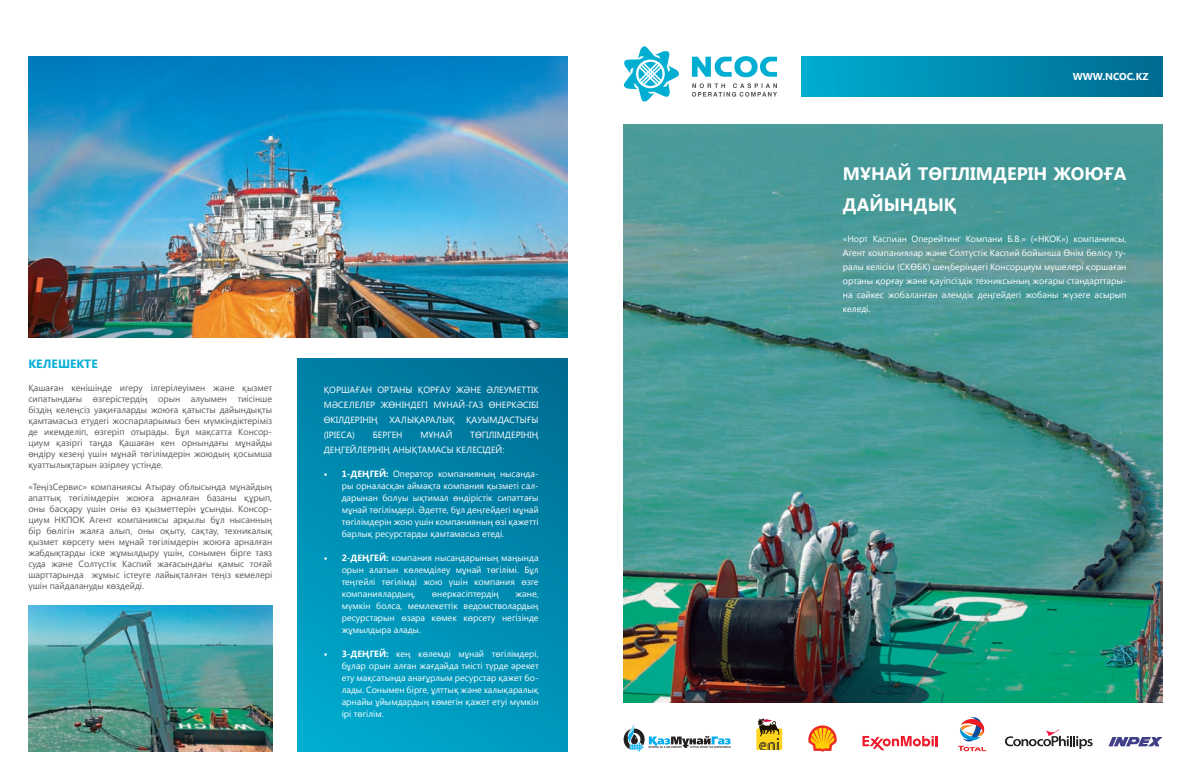
<style>
.page{position:relative;width:1191px;height:780px;background:#fff}
.page>*{position:absolute;margin:0;border:0;box-sizing:border-box;transform-origin:0 0}
.t1{font:700 18px/31px "Segoe UI";color:#fff}
.t2{font:700 12px "Segoe UI";color:#00aed2}
.t3{font:700 10px "Segoe UI";color:#fff}
.t4{font:9px/12px "Segoe UI";color:#fff;text-align:justify}
.t5{font:9px/11px "Segoe UI";color:#57585a;text-align:justify}
.s1{font-weight:700}
</style>
<div class="page">
<img style="left:623px;top:125px;width:539px;height:578px">
<img style="left:28px;top:57px;width:539px;height:280px">
<img style="left:28px;top:605px;width:244px;height:146px">
<div style="left:801px;top:57px;width:361px;height:40px;background:linear-gradient(to right,#00add1,#006a91)"></div>
<div style="left:298px;top:359px;width:269px;height:392px;background:linear-gradient(to bottom,#00749b,#00a4c8)"></div>
<svg style="left:808px;top:725px;width:28px;height:26px"></svg>
<svg style="left:862px;top:736px;width:75px;height:14px"></svg>
<svg style="left:623px;top:724px;width:107px;height:27px"></svg>
<svg style="left:1005px;top:729px;width:87px;height:19px"></svg>
<svg style="left:1108px;top:737px;width:54px;height:9px"></svg>
<svg style="left:958px;top:717px;width:28px;height:34px"></svg>
<div style="left:756px;top:728px;width:26px;height:22px;background:#fed41d"></div>
<svg style="left:757px;top:718px;width:23px;height:32px"></svg>
<svg style="left:692px;top:83px;width:85px;height:14px"></svg>
<svg style="left:623px;top:46px;width:56px;height:56px"></svg>
<svg style="left:692px;top:56px;width:85px;height:21px"></svg>
<h2 class="t2" style="left:28px;top:355px;width:71px">Келешекте</h2>
<p class="t5" style="left:28px;top:381px;width:245px">Қашаған кенішінде игеру ілгерілеуімен және қызмет сипатындағы өзгерістердің орын алуымен тиісінше біздің келеңсіз уақиғаларды жоюға қатысты дайындықты қамтамасыз етудегі жоспарларымыз бен мүмкіндіктеріміз де икемделіп, өзгеріп отырады. Бұл мақсатта Консор&shy;циум қазіргі таңда Қашаған кен орнындағы мұнайды өндіру кезеңі үшін мұнай төгілімдерін жоюдың қосымша қуаттылықтарын әзірлеу үстінде.</p>
<p class="t5" style="left:28px;top:480px;width:245px">«ТеңізСервис» компаниясы Атырау облысында мұнайдың апаттық төгілімдерін жоюға арналған базаны құрып, оны басқару үшін оны өз қызметтерін ұсынды. Консор&shy;циум НКПОК Агент компаниясы арқылы бұл нысанның бір бөлігін жалға алып, оны оқыту, сақтау, техникалық қызмет көрсету мен мұнай төгілімдерін жоюға арналған жабдықтарды іске жұмылдыру үшін, сонымен бірге таяз суда және Солтүстік Каспий жағасындағы қамыс тоғай шарттарында жұмыс істеуге лайықталған теңіз кемелері үшін пайдалануды көздейді.</p>
<p class="t4" style="left:324px;top:382px;width:216px;line-height:15px;text-indent:54px">о ртан ы қо рғау жән е әлеуметтік мәс елелер жөніндегі мұнай-газ өн еркәсібі өкілдерінің</p>
<p class="t4" style="left:324px;top:383px;width:43px">Қо ршаған</p>
<p class="t4" style="left:389px;top:413px;width:66px">Халықаралық</p>
<p class="t4" style="left:466px;top:413px;width:74px">қауымдастығы</p>
<p class="t4" style="left:324px;top:428px;width:33px">(IPIECA)</p>
<p class="t4" style="left:373px;top:428px;width:30px">берген</p>
<p class="t4" style="left:420px;top:428px;width:33px">Мұнай</p>
<p class="t4" style="left:324px;top:427px;width:216px;line-height:15px;text-indent:147px">төгілімдерінің деңгейлерінің ан ықтамасы келесідей:</p>
<p class="t4" style="left:342px;top:467px;width:198px;text-indent:-18px"><span class="s1">• 1-деңгей:</span> Оператор компанияның нысанда&shy;ры орналасқан аймақта компания қызметі сал&shy;дарынан болуы ықтимал өндірістік сипаттағы мұнай төгілімдері. Әдетте, бұл деңгейдегі мұнай төгілімдерін жою үшін компанияның өзі қажетті барлық ресурстарды қамтамасыз етеді.</p>
<p class="t4" style="left:342px;top:551px;width:198px;text-indent:-18px"><span class="s1">• 2-деңгей:</span> компания нысандарының маңында орын алатын көлемділеу мұнай төгілімі. Бұл теңгейлі төгілімді жою үшін компания өзге компаниялардың,</p>
<p class="t4" style="left:432px;top:587px;width:69px">өнеркәсіптердің</p>
<p class="t4" style="left:342px;top:587px;width:198px;text-indent:174px">және, мүмкін болса, мемлекеттік ведомстволардың ресурстарын өзара көмек көрсету негізінде жұмылдыра алады.</p>
<p class="t4" style="left:342px;top:647px;width:198px;text-indent:-18px"><span class="s1">• 3-деңгей:</span> кең көлемді мұнай төгілімдері, бұлар орын алған жағдайда тиісті түрде әрекет ету мақсатында анағұрлым ресурстар қажет бо&shy;лады. Сонымен бірге, ұлттық және халықаралық арнайы ұйымдардың көмегін қажет етуі мүмкін ірі төгілім.</p>
<p class="t3" style="left:1072px;top:70px;width:77px">WWW.NCOC.KZ</p>
<h1 class="t1" style="left:843px;top:157px;width:285px">Мұнай төгілімдерін жоюға дайындық</h1>
<p class="t4" style="left:843px;top:231px;width:285px;line-height:14px">«Норт Каспиан Оперейтинг Компани Б.В.» («НКОК») компаниясы, Агент компаниялар және Солтүстік Каспий бойынша Өнім бөлісу ту&shy;ралы келісім (СКӨБК) шеңберіндегі Консорциум мүшелері қоршаған ортаны қорғау және қауіпсіздік техниксының жоғары стандарттары&shy;на сәйкес жобаланған әлемдік деңгейдегі жобаны жүзеге асырып келеді.</p>
</div>
